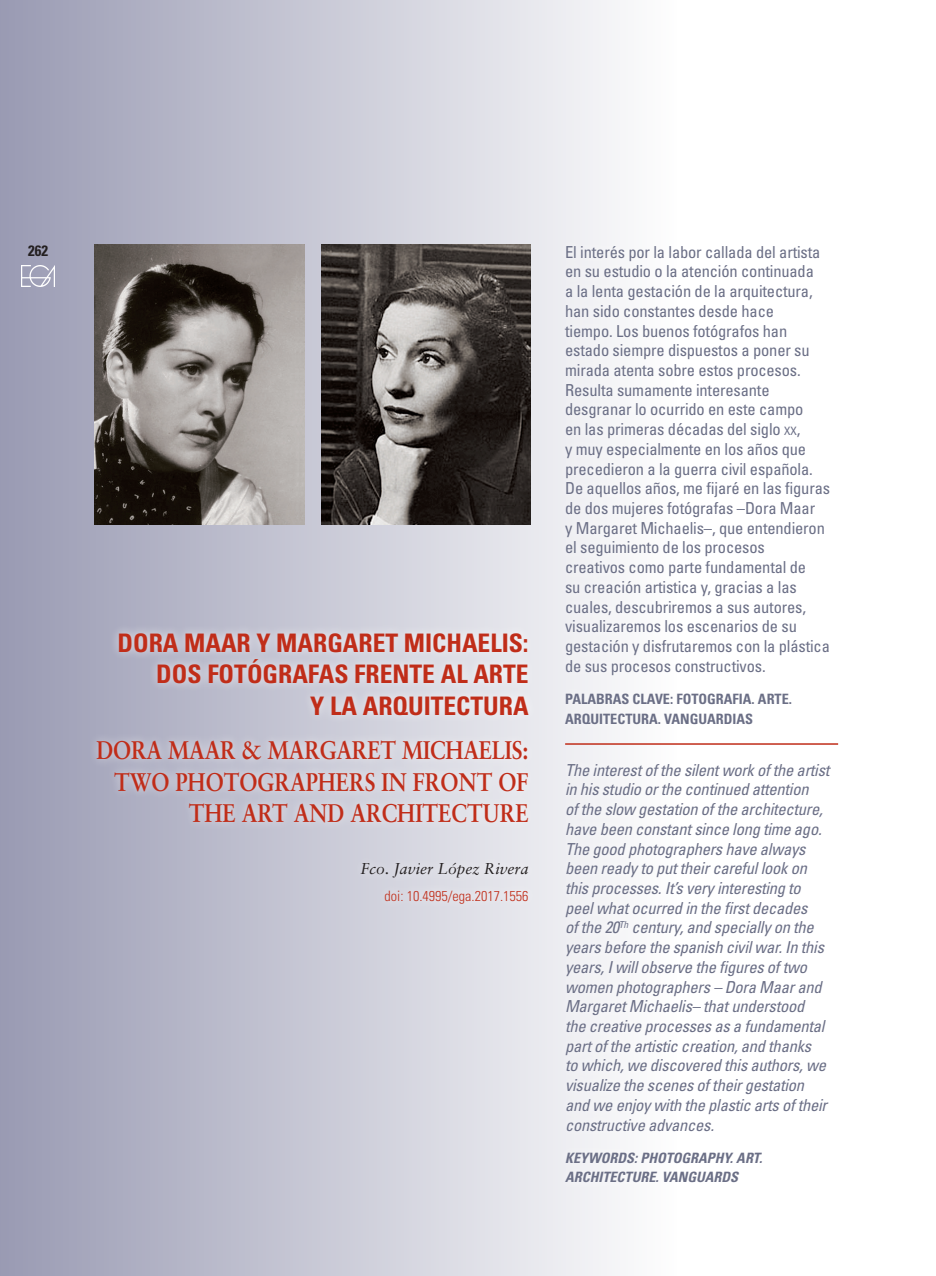
<style>
.page{position:relative;width:936px;height:1276px;background:#fff}
.page>*{position:absolute;margin:0;border:0;box-sizing:border-box;transform-origin:0 0}
.TITULO_ARTICULO_INGL{font:700 25.5px/31.5px "Sabon";color:#c02d19;text-align:right;scale:.85 1}
.TITULO_ARTICULO_CAST{font:700 condensed 25.5px/31.5px "Univers";color:#c02d19;text-align:right}
.ENTRADILLA_CASTELLAN{font:condensed 16.5px/19.6px "Univers";letter-spacing:-.01em;color:#6b6f86}
.ENTRADILLA_INGLES{font:italic condensed 16.5px/19.6px "Univers";letter-spacing:-.015em;color:#6b6f86}
.AUTOR_ARTICULO{font:italic 15.75px "Sabon";color:#231f20}
.t1{font:700 condensed 15px "Univers";color:#231f20}
.ENTRADILLA_CASTELLAN-2{font:700 condensed 14.25px "Univers";color:#6b6f86}
.ENTRADILLA_INGLES-2{font:italic 700 condensed 14.25px/19.5px "Univers";color:#6b6f86}
.AUTOR_ARTICULO-2{font:300 condensed 14.25px "Univers";color:#c02d19}
.s1{font-size:11.55px}
</style>
<div class="page">
<div style="left:0;top:0;width:676px;height:1276px;background:linear-gradient(to right,#999ab2,#fdfdfe)"></div>
<div style="left:87px;top:623px;width:494px;height:393px;background:#fff;opacity:.75"></div>
<div style="left:555px;top:235px;width:313px;height:979px;background:#fff"></div>
<hr style="left:565px;top:743px;width:273px;height:2px;background:#c02d19">
<img style="left:95px;top:244px;width:209px;height:280px">
<img style="left:321px;top:244px;width:210px;height:280px">
<img style="left:22px;top:265px;width:33px;height:21px">
<p class="t1" style="left:28px;top:242px;width:21px">262</p>
<p class="TITULO_ARTICULO_CAST" style="left:117px;top:627px;width:412px">DORA MAAR Y MARGARET MICHAELIS:<br>DOS FOTÓGRAFAS FRENTE AL ARTE<br>Y LA ARQUITECTURA</p>
<p class="TITULO_ARTICULO_INGL" style="left:97px;top:734px;width:509px">DORA MAAR &amp; MARGARET MICHAELIS:<br>TWO PHOTOGRAPHERS IN FRONT OF<br>THE ART AND ARCHITECTURE</p>
<p class="AUTOR_ARTICULO" style="left:360px;top:859px;width:170px">Fco. Javier López Rivera</p>
<p class="AUTOR_ARTICULO-2" style="left:384px;top:887px;width:145px">doi: 10.4995/ega.2017.1556</p>
<p class="ENTRADILLA_CASTELLAN" style="left:565px;top:242px;width:266px">El interés por la labor callada del artista en su estudio o la atención continuada<br>a la lenta gestación de la arquitectura, han sido constantes desde hace<br>tiempo. Los buenos fotógrafos han estado siempre dispuestos a poner su mirada atenta sobre estos procesos.<br>Resulta sumamente interesante desgranar lo ocurrido en este campo<br>en las primeras décadas del siglo <span class="s1">xx</span>,<br>y muy especialmente en los años que precedieron a la guerra civil española.<br>De aquellos años, me fijaré en las figuras de dos mujeres fotógrafas –Dora Maar<br>y Margaret Michaelis–, que entendieron el seguimiento de los procesos<br>creativos como parte fundamental de<br>su creación artistica y, gracias a las cuales, descubriremos a sus autores, visualizaremos los escenarios de su gestación y disfrutaremos con la plástica de sus procesos constructivos.</p>
<p class="ENTRADILLA_CASTELLAN-2" style="left:565px;top:690px;width:127px">PALABRAS CLAVE: FOTOGRAFIA</p>
<p class="ENTRADILLA_CASTELLAN-2" style="left:751px;top:690px;width:15px">. ARTE</p>
<p class="ENTRADILLA_CASTELLAN-2" style="left:788px;top:690px;width:5px">.</p>
<p class="ENTRADILLA_CASTELLAN-2" style="left:565px;top:710px;width:9px">ARQUITECTURA</p>
<p class="ENTRADILLA_CASTELLAN-2" style="left:657px;top:710px;width:16px">. VANGUARDIAS</p>
<p class="ENTRADILLA_INGLES" style="left:565px;top:760px;width:266px">The interest of the silent work of the artist in his studio or the continued attention<br>of the slow gestation of the architecture, have been constant since long time ago.<br>The good photographers have always been ready to put their careful look on this processes. It’s very interesting to peel what ocurred in the first decades<br>of the 20<sup>Th</sup> century, and specially on the years before the spanish civil war. In this years, I will observe the figures of two women photographers – Dora Maar and Margaret Michaelis– that understood<br>the creative processes as a fundamental part of the artistic creation, and thanks<br>to which, we discovered this authors, we visualize the scenes of their gestation and we enjoy with the plastic arts of their constructive advances.</p>
<p class="ENTRADILLA_INGLES-2" style="left:565px;top:1148px;width:198px">KEYWORDS: PHOTOGRAPHY. ART.<br>ARCHITECTURE. VANGUARDS</p>
</div>
